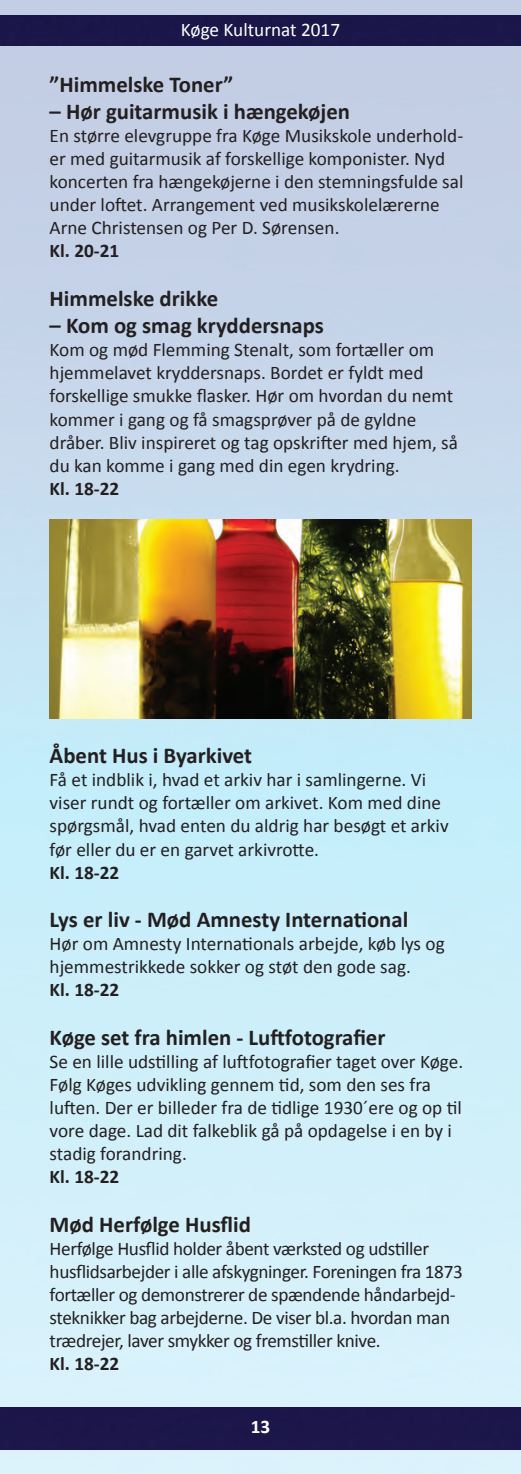
<style>
.page{position:relative;width:521px;height:1474px;background:#fff}
.page>*{position:absolute;margin:0;border:0;box-sizing:border-box;transform-origin:0 0}
.t1{font:700 22.75px "Calibri";color:#231f20}
.t2{font:19.25px/23.1px "Calibri";color:#231f20}
.t3{font:19.25px/23.1px "Calibri";letter-spacing:-.02em;color:#231f20}
.t4{font:700 19.25px "Calibri";color:#231f20}
.t5{font:19.25px "Calibri";color:#fff}
.t6{font:700 19.25px "Calibri";color:#fff}
</style>
<div class="page">
<img style="left:0;top:0;width:521px;height:1473px">
<div style="left:0;top:1407px;width:521px;height:42px;background:#1c164a"></div>
<div style="left:0;top:16px;width:521px;height:30px;background:#1b1649"></div>
<img style="left:50px;top:520px;width:421px;height:198px">
<p class="t5" style="left:181px;top:17px;width:161px">Køge Kulturnat 2017</p>
<p class="t1" style="left:50px;top:69px;width:185px">”Himmelske Toner”</p>
<p class="t1" style="left:50px;top:97px;width:302px">– Hør guitarmusik i hængekøjen</p>
<p class="t2" style="left:50px;top:124px;width:415px">En større elevgruppe fra Køge Musikskole underhold&shy;er med guitarmusik af forskellige komponister. Nyd koncerten fra hængekøjerne i den stemningsfulde sal under loftet. Arrangement ved musikskolelærerne Arne Christensen og Per D. Sørensen.</p>
<p class="t4" style="left:50px;top:239px;width:71px">Kl. 20-21</p>
<p class="t1" style="left:50px;top:284px;width:170px">Himmelske drikke</p>
<p class="t1" style="left:50px;top:311px;width:276px">– Kom og smag kryddersnaps</p>
<p class="t2" style="left:50px;top:338px;width:405px">Kom og mød Flemming Stenalt, som fortæller om hjemmelavet kryddersnaps. Bordet er fyldt med forskellige smukke flasker. Hør om hvordan du nemt kommer i gang og få smagsprøver på de gyldne<br>drå ber. Bliv inspireret og tag opskrifter med hjem, så du kan komme i gang med din egen krydring.</p>
<p class="t4" style="left:50px;top:476px;width:71px">Kl. 18-22</p>
<p class="t1" style="left:50px;top:741px;width:204px">Åbent Hus i Byarkivet</p>
<p class="t2" style="left:50px;top:768px;width:401px">Få et indblik i, hvad et arkiv har i samlingerne. Vi viser rundt og fortæller om arkivet. Kom med dine spørgsmål, hvad enten du aldrig har besøgt et arkiv før eller du er en garvet arkivrotte.</p>
<p class="t4" style="left:50px;top:860px;width:71px">Kl. 18-22</p>
<p class="t1" style="left:50px;top:904px;width:360px">Lys er liv - Mød Amnesty International</p>
<p class="t2" style="left:50px;top:932px;width:397px">Hør om Amnesty Internationals arbejde, køb lys og hjemmestrikkede sokker og støt den gode sag.</p>
<p class="t4" style="left:50px;top:977px;width:71px">Kl. 18-22</p>
<p class="t1" style="left:50px;top:1022px;width:337px">Køge set fra himlen - Luftfotografier</p>
<p class="t2" style="left:50px;top:1049px;width:415px">Se en lille udstilling af luftfotografier taget over Køge.<br>Følg Køges udvikling gennem tid, som den ses fra luften. Der er billeder fra de tidlige 1930´ere og op til vore dage. Lad dit falkeblik gå på opdagelse i en by i stadig forandring.</p>
<p class="t4" style="left:50px;top:1164px;width:71px">Kl. 18-22</p>
<p class="t1" style="left:50px;top:1209px;width:203px">Mød Herfølge Husflid</p>
<p class="t3" style="left:50px;top:1236px;width:415px">Herfølge Husflid holder åbent værksted og udstiller husflidsarbejder i alle afskygninger. Foreningen fra 1873 fortæller og demonstrerer de spændende håndarbejd&shy;steknikker bag arbejderne. De viser bl.a. hvordan man trædrejer, laver smykker og fremstiller knive.</p>
<p class="t4" style="left:50px;top:1351px;width:71px">Kl. 18-22</p>
<p class="t6" style="left:251px;top:1413px;width:21px">13</p>
</div>
